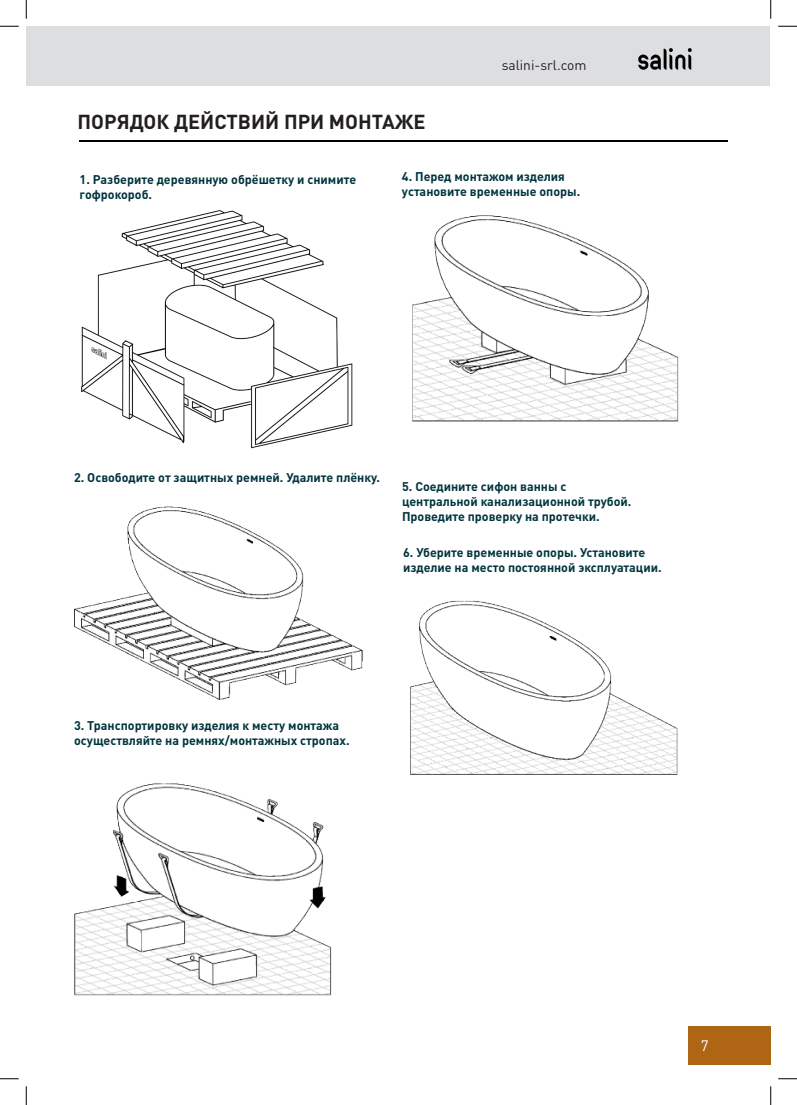
<style>
.page{position:relative;width:797px;height:1105px;background:#fff}
.page>*{position:absolute;margin:0;border:0;box-sizing:border-box;transform-origin:0 0}
.t1{font:700 20px "DIN Pro";color:#231f20}
.t2{font:15px "DIN Pro";color:#fff}
.t3{font:13.75px "DIN Pro";color:#231f20}
.t4{font:700 12.5px/15px "DIN Pro";color:#00343e}
</style>
<div class="page">
<img style="left:81px;top:210px;width:272px;height:239px">
<hr style="left:80px;top:140px;width:648px;height:1px;background:#000">
<img style="left:412px;top:215px;width:267px;height:207px">
<img style="left:74px;top:506px;width:289px;height:195px">
<img style="left:410px;top:600px;width:268px;height:175px">
<img style="left:74px;top:783px;width:258px;height:213px">
<div style="left:688px;top:1027px;width:82px;height:38px;background:#ae6514"></div>
<div style="left:26px;top:26px;width:744px;height:60px;background:#dddee0"></div>
<img style="left:638px;top:48px;width:54px;height:22px">
<svg style="left:0;top:25px;width:19px;height:2px"></svg>
<svg style="left:778px;top:25px;width:19px;height:2px"></svg>
<svg style="left:0;top:1078px;width:19px;height:1px"></svg>
<svg style="left:778px;top:1078px;width:19px;height:1px"></svg>
<svg style="left:25px;top:0;width:2px;height:19px"></svg>
<svg style="left:25px;top:1086px;width:2px;height:19px"></svg>
<svg style="left:770px;top:0;width:1px;height:19px"></svg>
<svg style="left:770px;top:1086px;width:1px;height:19px"></svg>
<p class="t1" style="left:78px;top:105px;width:349px">ПОРЯДОК ДЕЙСТВИЙ ПРИ МОНТАЖЕ</p>
<p class="t3" style="left:501px;top:54px;width:86px">salini-srl.com</p>
<p class="t4" style="left:80px;top:170px;width:278px">1. Разберите деревянную обрёшетку и снимите гофрокороб.</p>
<p class="t4" style="left:402px;top:167px;width:164px">4. Перед монтажом изделия</p>
<p class="t4" style="left:402px;top:182px;width:180px">установите временные опоры.</p>
<p class="t4" style="left:74px;top:469px;width:307px">2. Освободите от защитных ремней. Удалите плёнку.</p>
<p class="t4" style="left:402px;top:478px;width:231px">5. Соедините сифон ванны с центральной канализационной трубой.<br>Проведите проверку на протечки.</p>
<p class="t4" style="left:403px;top:544px;width:260px">6. Уберите временные опоры. Установите изделие на место постоянной эксплуатации.</p>
<p class="t4" style="left:74px;top:716px;width:266px">3. Транспортировку изделия к месту монтажа</p>
<p class="t4" style="left:74px;top:731px;width:277px">осуществляйте на ремнях/монтажных стропах.</p>
<p class="t2" style="left:701px;top:1033px;width:9px">7</p>
</div>
